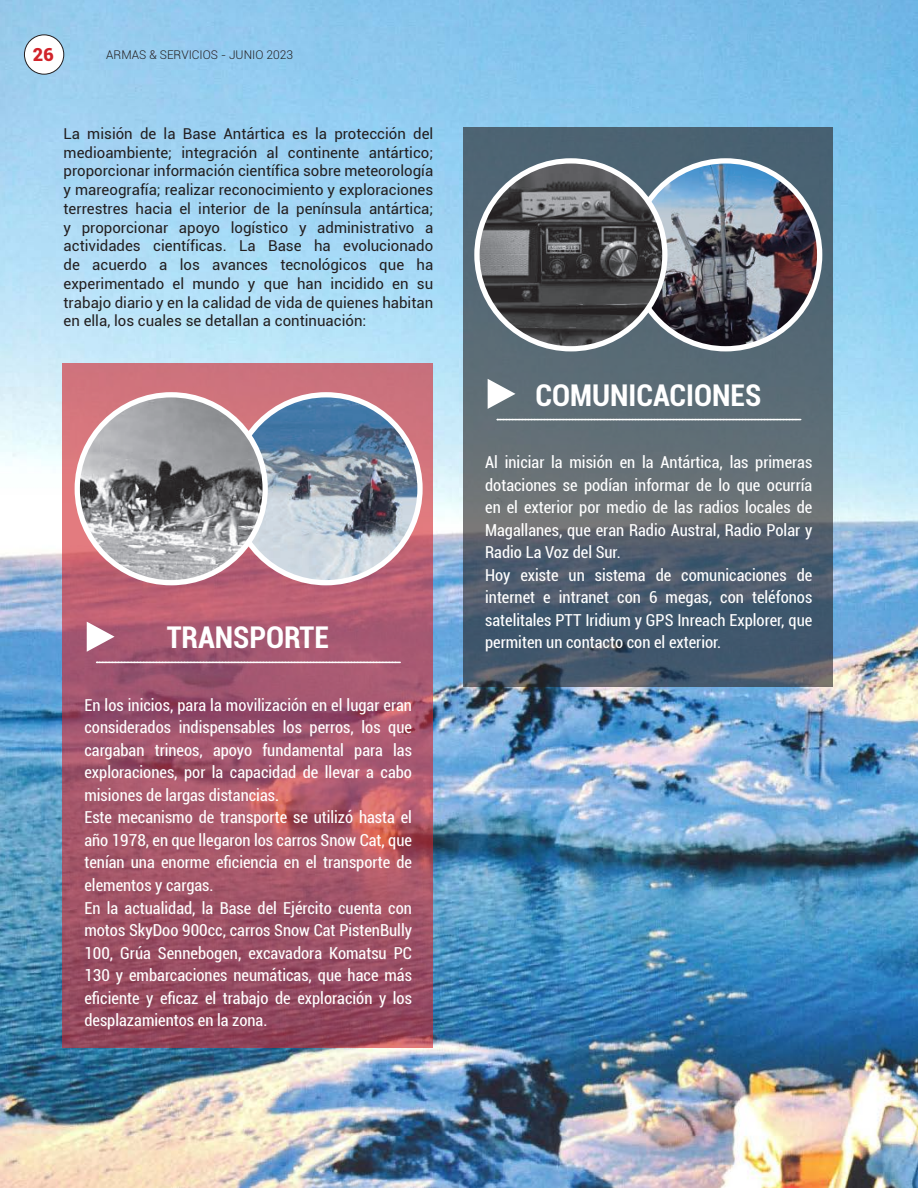
<style>
.page{position:relative;width:918px;height:1188px;background:#fff}
.page>*{position:absolute;margin:0;border:0;box-sizing:border-box;transform-origin:0 0}
.t1{font:700 condensed 30px "Roboto";color:#fff}
.t2{font:900 18px "Roboto";color:#d1232a}
.t3{font:condensed 16.5px/22.5px "Roboto";color:#fff}
.t4{font:15px/18.8px "Roboto";color:#231f20;text-align:justify}
.t5{font:300 12px "Roboto";color:#231f20}
</style>
<div class="page">
<img style="left:0;top:0;width:918px;height:1188px">
<div style="left:24px;top:35px;width:40px;height:39px;background:#fff;border-radius:50%"></div>
<div style="left:24px;top:35px;width:40px;height:39px;border:1px solid #231f20;border-radius:50%"></div>
<svg style="left:463px;top:128px;width:370px;height:559px;background:#566672"></svg>
<svg style="left:488px;top:379px;width:28px;height:30px"></svg>
<svg style="left:497px;top:419px;width:304px;height:1px"></svg>
<img style="left:632px;top:161px;width:188px;height:188px;border-radius:94px">
<div style="left:629px;top:158px;width:193px;height:193px;border:5px solid #fff;border-radius:50%"></div>
<img style="left:477px;top:161px;width:188px;height:188px;border-radius:94px">
<div style="left:474px;top:158px;width:194px;height:193px;border:5px solid #fff;border-radius:50%"></div>
<svg style="left:63px;top:364px;width:370px;height:684px;background:#a8586b"></svg>
<svg style="left:87px;top:622px;width:28px;height:30px"></svg>
<svg style="left:97px;top:662px;width:303px;height:1px"></svg>
<img style="left:232px;top:395px;width:188px;height:188px;border-radius:94px">
<div style="left:229px;top:392px;width:194px;height:193px;border:5px solid #fff;border-radius:50%"></div>
<img style="left:77px;top:395px;width:188px;height:188px;border-radius:94px">
<div style="left:75px;top:392px;width:193px;height:193px;border:5px solid #fff;border-radius:50%"></div>
<p class="t2" style="left:33px;top:42px;width:22px">26</p>
<p class="t5" style="left:106px;top:46px;width:188px">ARMAS &amp; SERVICIOS - JUNIO 2023</p>
<p class="t4" style="left:64px;top:124px;width:371px">La misión de la Base Antártica es la protección del medioambiente; integración al continente antártico; proporcionar información científica sobre meteorología y mareografía; realizar reconocimiento y exploraciones terrestres hacia el interior de la península antártica; y proporcionar apoyo logístico y administrativo a actividades científicas. La Base ha evolucionado de acuerdo a los avances tecnológicos que ha experimentado el mundo y que han incidido en su trabajo diario y en la calidad de vida de quienes habitan en ella, los cuales se detallan a continuación:</p>
<h1 class="t1" style="left:167px;top:617px;width:164px">TRANSPORTE</h1>
<p class="t3" style="left:84px;top:693px;width:329px">En los inicios, para la movilización en el lugar eran considerados indispensables los perros, los que cargaban trineos, apoyo fundamental para las exploraciones, por la capacidad de llevar a cabo misiones de largas distancias.<br>Este mecanismo de transporte se utilizó hasta el año 1978, en que llegaron los carros Snow Cat, que tenían una enorme eficiencia en el transporte de elementos y cargas.<br>En la actualidad, la Base del Ejército cuenta con motos SkyDoo 900cc, carros Snow Cat PistenBully 100, Grúa Sennebogen, excavadora Komatsu PC 130 y embarcaciones neumáticas, que hace más eficiente y eficaz el trabajo de exploración y los desplazamientos en la zona.</p>
<h1 class="t1" style="left:536px;top:374px;width:227px">COMUNICACIONES</h1>
<p class="t3" style="left:485px;top:450px;width:329px">Al iniciar la misión en la Antártica, las primeras dotaciones se podían informar de lo que ocurría en el exterior por medio de las radios locales de Magallanes, que eran Radio Austral, Radio Polar y Radio La Voz del Sur.<br>Hoy existe un sistema de comunicaciones de internet e intranet con 6 megas, con teléfonos satelitales PTT Iridium y GPS Inreach Explorer, que permiten un contacto con el exterior.</p>
</div>
